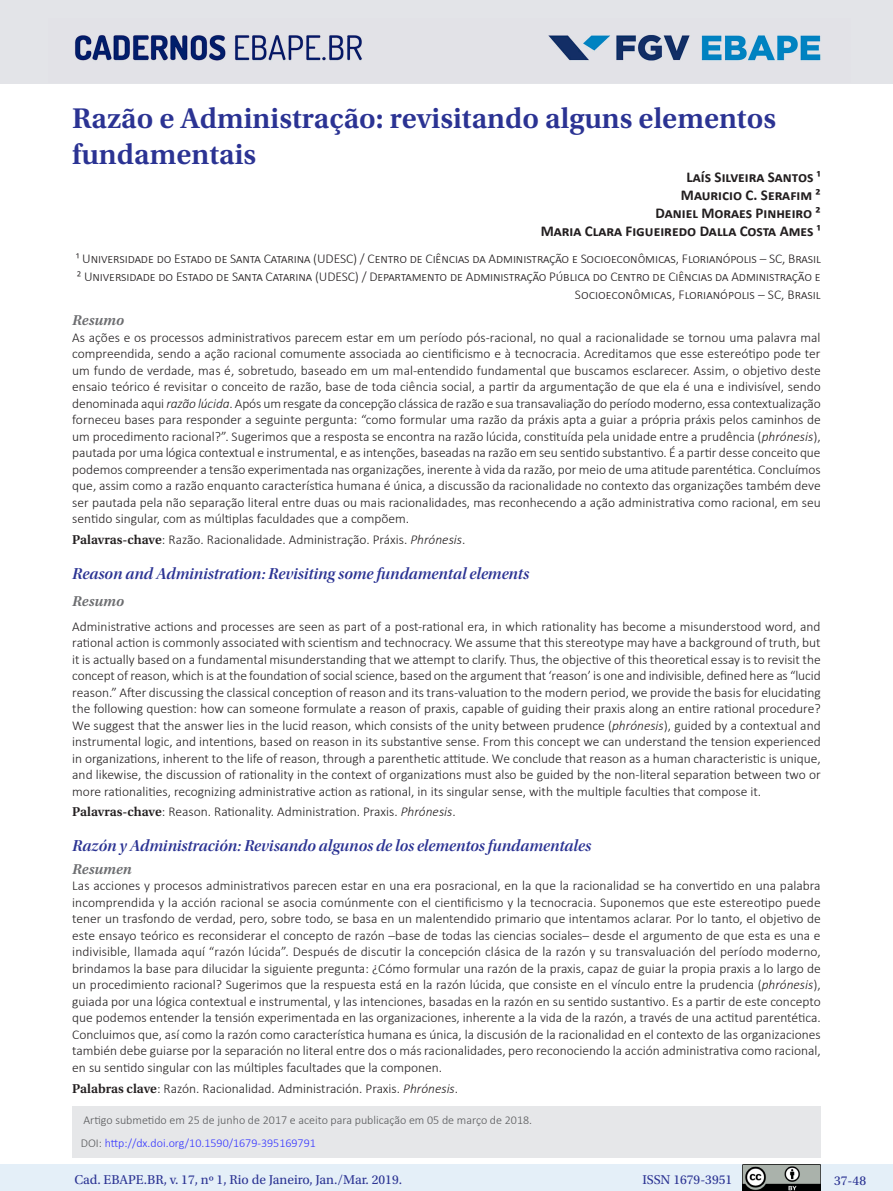
<style>
.page{position:relative;width:893px;height:1191px;background:#fff}
.page>*{position:absolute;margin:0;border:0;box-sizing:border-box;transform-origin:0 0}
._01_título_PT{font:600 30px/36px "Utopia Std";color:#2b3393}
._03_3_1_título_IN{font:16.5px "Utopia Std Semibold Disp It";color:#2b3393}
._02_autores{font:700 15px "Calibri";color:#231f20}
._03_0_titulo_resumo{font:italic 600 15px "Utopia Std";letter-spacing:.005em;color:#6c6d70}
._03_2_2_resumo_ESP{font:300 13.5px/16.5px "Calibri";color:#231f20;text-align:justify}
._03_1_1_resumo_PT{font:300 13.5px/16.5px "Calibri";color:#231f20;text-align:justify}
._03_3_2_resumo_IN{font:300 13.5px/16.5px "Calibri";color:#231f20;text-align:justify}
._02_autores-2{font:300 13.5px/18px "Calibri";letter-spacing:-.01em;color:#231f20;text-align:right}
._03_1_2_palavras-cha{font:300 13.5px "Calibri";color:#231f20}
.t1{font:13.5px "Utopia Std";color:#2b3393}
._06_3_nota_de_rodape{font:300 12px "Calibri";color:#57585a}
._06_3_nota_de_rodape-2{font:300 12px "Calibri";color:#33f}
.s1{font-style:italic}
.s2{font-family:"Utopia Std";font-weight:600}
.s3{color:#57585a}
</style>
<div class="page">
<div style="left:0;top:0;width:893px;height:84px;background:#e3e4e8"></div>
<img style="left:74px;top:34px;width:747px;height:27px">
<div style="left:0;top:1164px;width:893px;height:27px;background:#e4eff8"></div>
<img style="left:743px;top:1164px;width:78px;height:27px">
<div style="left:72px;top:1106px;width:749px;height:51px;background:#e6e7e9"></div>
<p class="_01_título_PT" style="left:72px;top:101px;width:705px">Razão e Administração: revisitando alguns elementos fundamentais</p>
<p class="_02_autores" style="left:686px;top:167px;width:136px">Laís Silveira Santos ¹</p>
<p class="_02_autores" style="left:681px;top:185px;width:141px">Mauricio C. Serafim ²</p>
<p class="_02_autores" style="left:656px;top:203px;width:167px">Daniel Moraes Pinheiro ²</p>
<p class="_02_autores" style="left:541px;top:221px;width:281px">Maria Clara Figueiredo Dalla Costa Ames ¹</p>
<p class="_02_autores-2" style="left:76px;top:249px;width:746px">¹ Universidade do Estado de Santa Catarina (UDESC) / Centro de Ciências da Administração e Socioeconômicas, Florianópolis – SC, Brasil</p>
<p class="_02_autores-2" style="left:77px;top:267px;width:745px">² Universidade do Estado de Santa Catarina (UDESC) / Departamento de Administração Pública do Centro de Ciências da Administração e<br>Socioeconômicas, Florianópolis – SC, Brasil</p>
<p class="_03_0_titulo_resumo" style="left:72px;top:312px;width:53px">Resumo</p>
<p class="_03_1_1_resumo_PT" style="left:72px;top:329px;width:750px">As ações e os processos administrativos parecem estar em um período pós-racional, no qual a racionalidade se tornou uma palavra mal compreendida, sendo a ação racional comumente associada ao cientificismo e à tecnocracia. Acreditamos que esse estereótipo pode ter um fundo de verdade, mas é, sobretudo, baseado em um mal-entendido fundamental que buscamos esclarecer. Assim, o objetivo deste ensaio teórico é revisitar o conceito de razão, base de toda ciência social, a partir da argumentação de que ela é una e indivisível, sendo denominada aqui <span class="s1">razão lúcida</span>. Após um resgate da concepção clássica de razão e sua transavaliação do período moderno, essa contextualização forneceu bases para responder a seguinte pergunta: “como formular uma razão da práxis apta a guiar a própria práxis pelos caminhos de um procedimento racional?”. Sugerimos que a resposta se encontra na razão lúcida, constituída pela unidade entre a prudência (<span class="s1">phrónesis</span>), pautada por uma lógica contextual e instrumental, e as intenções, baseadas na razão em seu sentido substantivo. É a partir desse conceito que podemos compreender a tensão experimentada nas organizações, inerente à vida da razão, por meio de uma atitude parentética. Concluímos que, assim como a razão enquanto característica humana é única, a discussão da racionalidade no contexto das organizações também deve ser pautada pela não separação literal entre duas ou mais racionalidades, mas reconhecendo a ação administrativa como racional, em seu sentido singular, com as múltiplas faculdades que a compõem.</p>
<p class="_03_1_2_palavras-cha" style="left:72px;top:531px;width:395px"><span class="s2">Palavras-chave</span>: Razão. Racionalidade. Administração. Práxis. <span class="s1">Phrónesis</span>.</p>
<p class="_03_3_1_título_IN" style="left:72px;top:565px;width:458px">Reason and Administration: Revisiting some fundamental elements</p>
<p class="_03_0_titulo_resumo" style="left:72px;top:592px;width:53px">Resumo</p>
<p class="_03_3_2_resumo_IN" style="left:72px;top:618px;width:750px">Administrative actions and processes are seen as part of a post-rational era, in which rationality has become a misunderstood word, and rational action is commonly associated with scientism and technocracy. We assume that this stereotype may have a background of truth, but it is actually based on a fundamental misunderstanding that we attempt to clarify. Thus, the objective of this theoretical essay is to revisit the concept of reason, which is at the foundation of social science, based on the argument that ‘reason’ is one and indivisible, defined here as “lucid reason.” After discussing the classical conception of reason and its trans-valuation to the modern period, we provide the basis for elucidating the following question: how can someone formulate a reason of praxis, capable of guiding their praxis along an entire rational procedure?<br>We suggest that the answer lies in the lucid reason, which consists of the unity between prudence (<span class="s1">phrónesis</span>), guided by a contextual and instrumental logic, and intentions, based on reason in its substantive sense. From this concept we can understand the tension experienced in organizations, inherent to the life of reason, through a parenthetic attitude. We conclude that reason as a human characteristic is unique, and likewise, the discussion of rationality in the context of organizations must also be guided by the non-literal separation between two or more rationalities, recognizing administrative action as rational, in its singular sense, with the multiple faculties that compose it.</p>
<p class="_03_1_2_palavras-cha" style="left:72px;top:803px;width:385px"><span class="s2">Palavras-chave</span>: Reason. Rationality. Administration. Praxis. <span class="s1">Phrónesis</span>.</p>
<p class="_03_3_1_título_IN" style="left:72px;top:837px;width:520px">Razón y Administración: Revisando algunos de los elementos fundamentales</p>
<p class="_03_0_titulo_resumo" style="left:72px;top:860px;width:61px">Resumen</p>
<p class="_03_2_2_resumo_ESP" style="left:72px;top:877px;width:750px">Las acciones y procesos administrativos parecen estar en una era posracional, en la que la racionalidad se ha convertido en una palabra incomprendida y la acción racional se asocia comúnmente con el cientificismo y la tecnocracia. Suponemos que este estereotipo puede tener un trasfondo de verdad, pero, sobre todo, se basa en un malentendido primario que intentamos aclarar. Por lo tanto, el objetivo de este ensayo teórico es reconsiderar el concepto de razón –base de todas las ciencias sociales– desde el argumento de que esta es una e indivisible, llamada aquí “razón lúcida”. Después de discutir la concepción clásica de la razón y su transvaluación del período moderno, brindamos la base para dilucidar la siguiente pregunta: ¿Cómo formular una razón de la praxis, capaz de guiar la propia praxis a lo largo de un procedimiento racional? Sugerimos que la respuesta está en la razón lúcida, que consiste en el vínculo entre la prudencia (<span class="s1">phrónesis</span>), guiada por una lógica contextual e instrumental, y las intenciones, basadas en la razón en su sentido sustantivo. Es a partir de este concepto que podemos entender la tensión experimentada en las organizaciones, inherente a la vida de la razón, a través de una actitud parentética.<br>Concluimos que, así como la razón como característica humana es única, la discusión de la racionalidad en el contexto de las organizaciones también debe guiarse por la separación no literal entre dos o más racionalidades, pero reconociendo la acción administrativa como racional, en su sentido singular con las múltiples facultades que la componen.</p>
<p class="_03_1_2_palavras-cha" style="left:72px;top:1079px;width:387px"><span class="s2">Palabras clave</span>: Razón. Racionalidad. Administración. Praxis. <span class="s1">Phrónesis</span>.</p>
<p class="_06_3_nota_de_rodape" style="left:83px;top:1112px;width:450px">Artigo submetido em 25 de junho de 2017 e aceito para publicação em 05 de março de 2018.</p>
<p class="_06_3_nota_de_rodape-2" style="left:81px;top:1135px;width:237px"><span class="s3">DOI:</span> http://dx.doi.org/10.1590/1679-395169791</p>
<p class="t1" style="left:74px;top:1172px;width:329px">Cad. EBAPE.BR, v. 17, nº 1, Rio de Janeiro, Jan./Mar. 2019.</p>
<p class="t1" style="left:642px;top:1172px;width:91px">ISSN 1679-3951</p>
<p class="t1" style="left:834px;top:1173px;width:33px">37-48</p>
</div>
